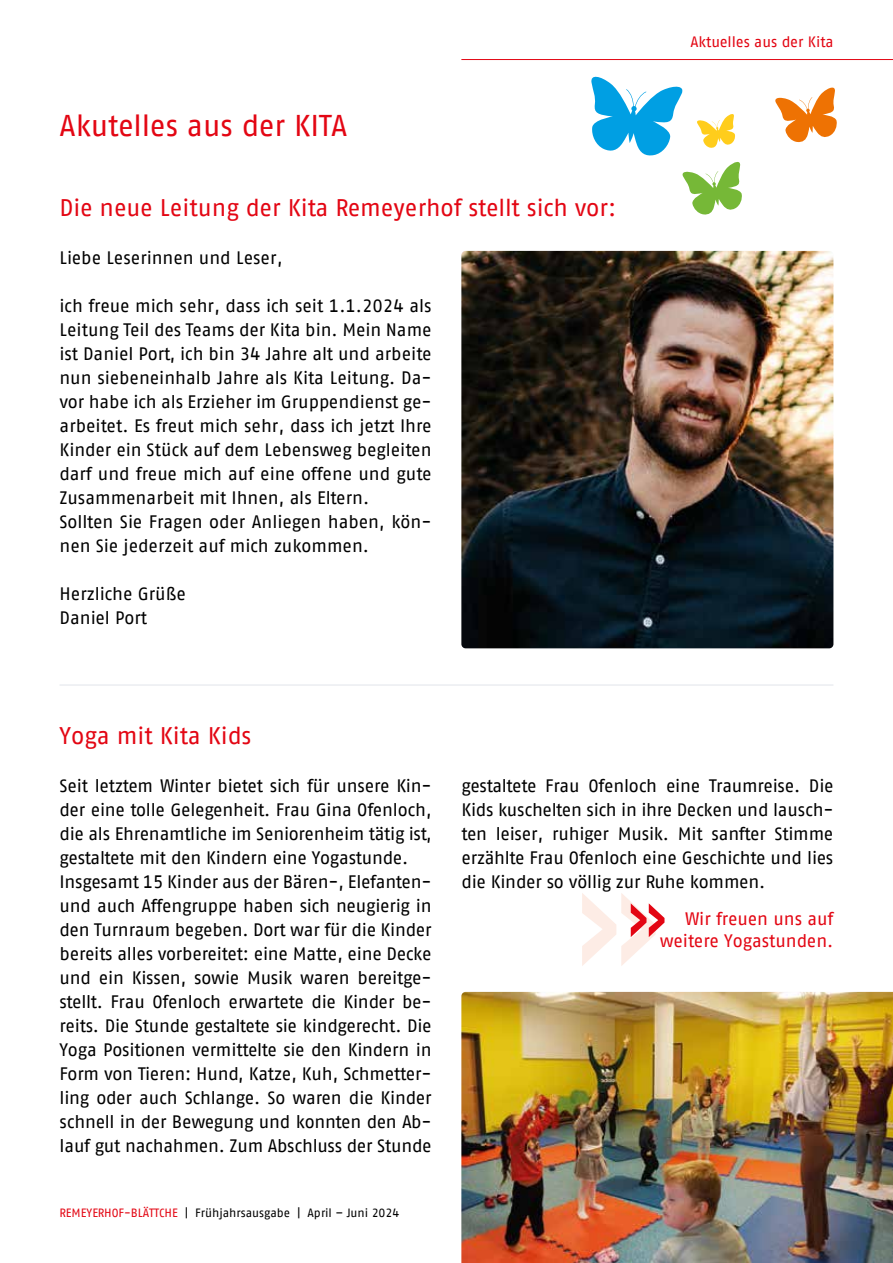
<style>
.page{position:relative;width:893px;height:1263px;background:#fff}
.page>*{position:absolute;margin:0;border:0;box-sizing:border-box;transform-origin:0 0}
.t1{font:163.35px "AWO Fago Office";color:#fdece5}
.t2{font:30px "AWO Fago Office";color:#e30613}
.t3{font:24px "AWO Fago Office";color:#e30613}
.t4{font:18px/24px "AWO Fago Office";letter-spacing:-.01em;color:#000}
.t5{font:18px/21.6px "AWO Fago Office";color:#e30613;text-align:right}
.t6{font:15px "AWO Fago Office";color:#e30613}
.t7{font:12px "AWO Fago Office";color:#000}
.s1{color:#e30613}
</style>
<div class="page">
<hr style="left:461px;top:59px;width:432px;height:1px;background:#e30613">
<hr style="left:60px;top:685px;width:773px;height:1px;background:#e1e4ea">
<img style="left:461px;top:251px;width:372px;height:397px">
<img style="left:461px;top:992px;width:432px;height:271px">
<svg style="left:775px;top:87px;width:62px;height:56px"></svg>
<svg style="left:591px;top:76px;width:151px;height:139px"></svg>
<h2 class="t2" style="left:60px;top:108px;width:289px">Akutelles aus der KITA</h2>
<h3 class="t3" style="left:60px;top:194px;width:558px">Die neue Leitung der Kita Remeyerhof stellt sich vor:</h3>
<p class="t4" style="left:60px;top:246px;width:225px">Liebe Leserinnen und Leser,</p>
<p class="t4" style="left:60px;top:294px;width:374px">ich freue mich sehr, dass ich seit 1.1.2024 als Leitung Teil des Teams der Kita bin. Mein Name ist Daniel Port, ich bin 34 Jahre alt und arbeite nun siebeneinhalb Jahre als Kita Leitung. Da&shy;vor habe ich als Erzieher im Gruppendienst ge&shy;arbeitet. Es freut mich sehr, dass ich jetzt Ihre Kinder ein Stück auf dem Lebensweg begleiten darf und freue mich auf eine offene und gute Zusammenarbeit mit Ihnen, als Eltern.<br>Sollten Sie Fragen oder Anliegen haben, kön&shy;nen Sie jederzeit auf mich zukommen.</p>
<p class="t4" style="left:60px;top:582px;width:128px">Herzliche Grüße<br>Daniel Port</p>
<h3 class="t3" style="left:60px;top:722px;width:194px">Yoga mit Kita Kids</h3>
<p class="t6" style="left:690px;top:33px;width:144px">Aktuelles aus der Kita</p>
<p class="t4" style="left:60px;top:774px;width:374px">Seit letztem Winter bietet sich für unsere Kin&shy;der eine tolle Gelegenheit. Frau Gina Ofenloch, die als Ehrenamtliche im Seniorenheim tätig ist, gestaltete mit den Kindern eine Yogastunde.<br>Insgesamt 15 Kinder aus der Bären-, Elefanten&shy;und auch Affengruppe haben sich neugierig in den Turnraum begeben. Dort war für die Kinder bereits alles vorbereitet: eine Matte, eine Decke und ein Kissen, sowie Musik waren bereitge&shy;stellt. Frau Ofenloch erwartete die Kinder be&shy;reits. Die Stunde gestaltete sie kindgerecht. Die Yoga Positionen vermittelte sie den Kindern in Form von Tieren: Hund, Katze, Kuh, Schmetter&shy;ling oder auch Schlange. So waren die Kinder schnell in der Bewegung und konnten den Ab&shy;lauf gut nachahmen. Zum Abschluss der Stunde</p>
<p class="t7" style="left:60px;top:1205px;width:341px"><span class="s1">REMEYERHOF-BLÄTTCHE</span> | Frühjahrsausgabe | April – Juni 2024</p>
<p class="t4" style="left:461px;top:774px;width:374px;text-align:justify">gestaltete Frau Ofenloch eine Traumreise. Die Kids kuschelten sich in ihre Decken und lausch&shy;ten leiser, ruhiger Musik. Mit sanfter Stimme erzählte Frau Ofenloch eine Geschichte und lies die Kinder so völlig zur Ruhe kommen.</p>
<p class="t5" style="left:660px;top:908px;width:175px">Wir freuen uns auf weitere Yogastunden.</p>
<h1 class="t1" style="left:571px;top:835px;width:98px">»<sup>»</sup></h1>
</div>
